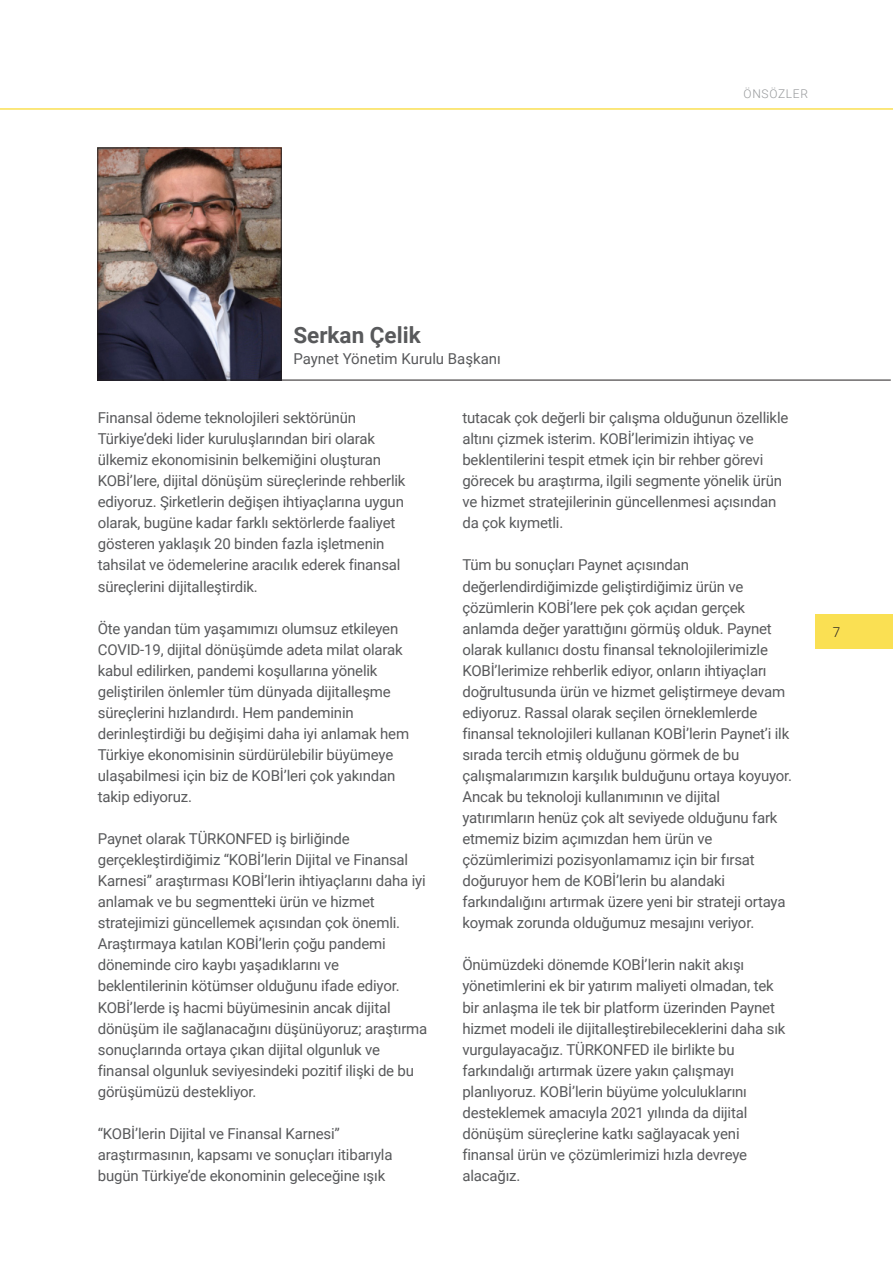
<style>
.page{position:relative;width:893px;height:1263px;background:#fff}
.page>*{position:absolute;margin:0;border:0;box-sizing:border-box;transform-origin:0 0}
.t1{font:700 22.5px "Roboto";color:#58595b}
.t2{font:15px/21px "Roboto";letter-spacing:-.01em;color:#58595b}
.t3{font:300 13.5px "Roboto";color:#231f20}
.t4{font:300 12px "Roboto";letter-spacing:.055em;color:#97999b}
</style>
<div class="page">
<div style="left:815px;top:614px;width:78px;height:35px;background:#fae053"></div>
<hr style="left:0;top:108px;width:893px;height:2px;background:#fae053">
<img style="left:99px;top:150px;width:181px;height:228px">
<div style="left:97px;top:148px;width:185px;height:232px;border:1px solid #231f20"></div>
<hr style="left:281px;top:380px;width:610px;height:1px;background:#231f20">
<p class="t4" style="left:744px;top:89px;width:66px">ÖNSÖZLER</p>
<h1 class="t1" style="left:293px;top:326px;width:129px">Serkan Çelik</h1>
<p class="t2" style="left:293px;top:349px;width:209px">Paynet Yönetim Kurulu Başkanı</p>
<p class="t2" style="left:98px;top:409px;width:309px">Finansal ödeme teknolojileri sektörünün Türkiye’deki lider kuruluşlarından biri olarak ülkemiz ekonomisinin belkemiğini oluşturan KOBİ’lere, dijital dönüşüm süreçlerinde rehberlik ediyoruz. Şirketlerin değişen ihtiyaçlarına uygun olarak, bugüne kadar farklı sektörlerde faaliyet gösteren yaklaşık 20 binden fazla işletmenin tahsilat ve ödemelerine aracılık ederek finansal süreçlerini dijitalleştirdik.</p>
<p class="t2" style="left:98px;top:619px;width:313px">Öte yandan tüm yaşamımızı olumsuz etkileyen COVID-19, dijital dönüşümde adeta milat olarak kabul edilirken, pandemi koşullarına yönelik geliştirilen önlemler tüm dünyada dijitalleşme süreçlerini hızlandırdı. Hem pandeminin derinleştirdiği bu değişimi daha iyi anlamak hem Türkiye ekonomisinin sürdürülebilir büyümeye ulaşabilmesi için biz de KOBİ’leri çok yakından takip ediyoruz.</p>
<p class="t2" style="left:98px;top:830px;width:331px">Paynet olarak TÜRKONFED iş birliğinde gerçekleştirdiğimiz “KOBİ’lerin Dijital ve Finansal Karnesi” araştırması KOBİ’lerin ihtiyaçlarını daha iyi anlamak ve bu segmentteki ürün ve hizmet stratejimizi güncellemek açısından çok önemli.<br>Araştırmaya katılan KOBİ’lerin çoğu pandemi döneminde ciro kaybı yaşadıklarını ve beklentilerinin kötümser olduğunu ifade ediyor.<br>KOBİ’lerde iş hacmi büyümesinin ancak dijital dönüşüm ile sağlanacağını düşünüyoruz; araştırma sonuçlarında ortaya çıkan dijital olgunluk ve finansal olgunluk seviyesindeki pozitif ilişki de bu görüşümüzü destekliyor.</p>
<p class="t2" style="left:98px;top:1124px;width:296px">“KOBİ’lerin Dijital ve Finansal Karnesi” araştırmasının, kapsamı ve sonuçları itibarıyla bugün Türkiye’de ekonominin geleceğine ışık</p>
<p class="t2" style="left:462px;top:409px;width:328px">tutacak çok değerli bir çalışma olduğunun özellikle altını çizmek isterim. KOBİ’lerimizin ihtiyaç ve beklentilerini tespit etmek için bir rehber görevi görecek bu araştırma, ilgili segmente yönelik ürün ve hizmet stratejilerinin güncellenmesi açısından da çok kıymetli.</p>
<p class="t2" style="left:462px;top:556px;width:331px">Tüm bu sonuçları Paynet açısından değerlendirdiğimizde geliştirdiğimiz ürün ve çözümlerin KOBİ’lere pek çok açıdan gerçek anlamda değer yarattığını görmüş olduk. Paynet olarak kullanıcı dostu finansal teknolojilerimizle KOBİ’lerimize rehberlik ediyor, onların ihtiyaçları doğrultusunda ürün ve hizmet geliştirmeye devam ediyoruz. Rassal olarak seçilen örneklemlerde finansal teknolojileri kullanan KOBİ’lerin Paynet’i ilk sırada tercih etmiş olduğunu görmek de bu çalışmalarımızın karşılık bulduğunu ortaya koyuyor.<br>Ancak bu teknoloji kullanımının ve dijital yatırımların henüz çok alt seviyede olduğunu fark etmemiz bizim açımızdan hem ürün ve çözümlerimizi pozisyonlamamız için bir fırsat doğuruyor hem de KOBİ’lerin bu alandaki farkındalığını artırmak üzere yeni bir strateji ortaya koymak zorunda olduğumuz mesajını veriyor.</p>
<p class="t2" style="left:462px;top:956px;width:325px">Önümüzdeki dönemde KOBİ’lerin nakit akışı yönetimlerini ek bir yatırım maliyeti olmadan, tek bir anlaşma ile tek bir platform üzerinden Paynet hizmet modeli ile dijitalleştirebileceklerini daha sık vurgulayacağız. TÜRKONFED ile birlikte bu farkındalığı artırmak üzere yakın çalışmayı planlıyoruz. KOBİ’lerin büyüme yolculuklarını desteklemek amacıyla 2021 yılında da dijital dönüşüm süreçlerine katkı sağlayacak yeni finansal ürün ve çözümlerimizi hızla devreye alacağız.</p>
<p class="t3" style="left:833px;top:626px;width:9px">7</p>
</div>
